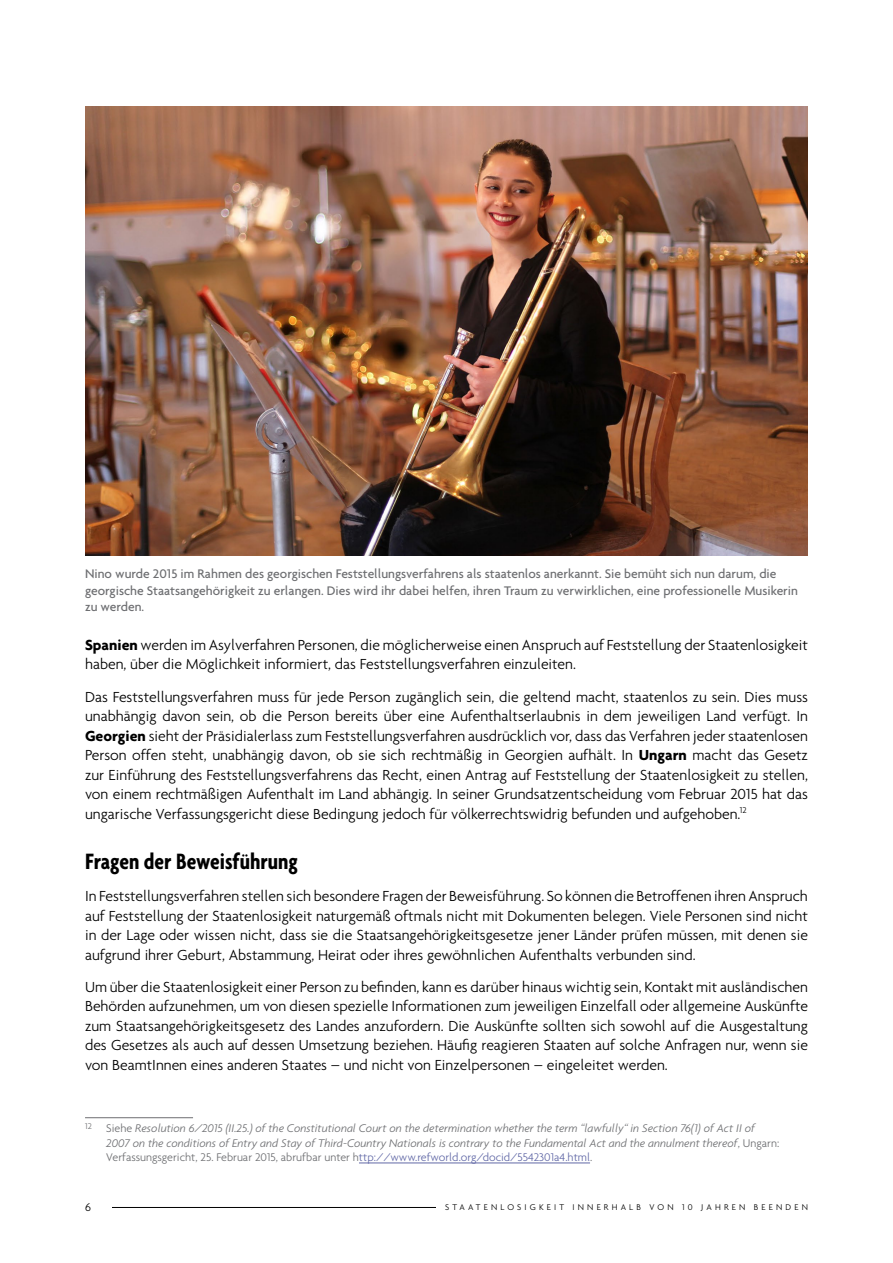
<style>
.page{position:relative;width:893px;height:1263px;background:#fff}
.page>*{position:absolute;margin:0;border:0;box-sizing:border-box;transform-origin:0 0}
.t1{font:700 condensed 24px "Agenda";color:#000;scale:.96 1}
.t2{font:300 15.75px/19.5px "Agenda";color:#000;text-align:justify}
.t3{font:500 13.5px/16.2px "Agenda";color:#6d6e71}
.t4{font:italic 300 12px/14.4px "Agenda";color:#6d6e71}
.t5{font:300 12px "Agenda";color:#000}
.t6{font:300 9px "Agenda";letter-spacing:.35em;color:#000}
.s1{font-weight:700}
.s2{font-style:normal}
.s3{font-style:normal;color:#6269a7}
</style>
<div class="page">
<hr style="left:111px;top:1207px;width:351px;height:1px;background:#000">
<div style="left:437px;top:1199px;width:371px;height:15px;background:#fff"></div>
<hr style="left:85px;top:1117px;width:108px;height:1px;background:#6d6e71">
<hr style="left:359px;top:1163px;width:231px;height:1px;background:#6269a7">
<img style="left:85px;top:106px;width:723px;height:449px">
<p class="t3" style="left:85px;top:566px;width:714px">Nino wurde 2015 im Rahmen des georgischen Feststellungsverfahrens als staatenlos anerkannt. Sie bemüht sich nun darum, die georgische Staatsangehörigkeit zu erlangen. Dies wird ihr dabei helfen, ihren Traum zu verwirklichen, eine professionelle Musikerin zu werden.</p>
<p class="t2" style="left:85px;top:635px;width:724px"><span class="s1">Spanien</span> werden im Asylverfahren Personen, die möglicherweise einen Anspruch auf Feststellung der Staatenlosigkeit haben, über die Möglichkeit informiert, das Feststellungsverfahren einzuleiten.</p>
<p class="t2" style="left:85px;top:687px;width:724px">Das Feststellungsverfahren muss für jede Person zugänglich sein, die geltend macht, staatenlos zu sein. Dies muss unabhängig davon sein, ob die Person bereits über eine Aufenthaltserlaubnis in dem jeweiligen Land verfügt. In <span class="s1">Georgien</span> sieht der Präsidialerlass zum Feststellungsverfahren ausdrücklich vor, dass das Verfahren jeder staatenlosen Person offen steht, unabhängig davon, ob sie sich rechtmäßig in Georgien aufhält. In <span class="s1">Ungarn</span> macht das Gesetz zur Einführung des Feststellungsverfahrens das Recht, einen Antrag auf Feststellung der Staatenlosigkeit zu stellen, von einem rechtmäßigen Aufenthalt im Land abhängig. In seiner Grundsatzentscheidung vom Februar 2015 hat das ungarische Verfassungsgericht diese Bedingung jedoch für völkerrechtswidrig befunden und aufgehoben.<sup>12</sup></p>
<h1 class="t1" style="left:85px;top:847px;width:223px">Fragen der Beweisführung</h1>
<p class="t2" style="left:85px;top:886px;width:724px">In Feststellungsverfahren stellen sich besondere Fragen der Beweisführung. So können die Betroffenen ihren Anspruch auf Feststellung der Staatenlosigkeit naturgemäß oftmals nicht mit Dokumenten belegen. Viele Personen sind nicht in der Lage oder wissen nicht, dass sie die Staatsangehörigkeitsgesetze jener Länder prüfen müssen, mit denen sie aufgrund ihrer Geburt, Abstammung, Heirat oder ihres gewöhnlichen Aufenthalts verbunden sind.</p>
<p class="t2" style="left:85px;top:977px;width:724px">Um über die Staatenlosigkeit einer Person zu befinden, kann es darüber hinaus wichtig sein, Kontakt mit ausländischen Behörden aufzunehmen, um von diesen spezielle Informationen zum jeweiligen Einzelfall oder allgemeine Auskünfte zum Staatsangehörigkeitsgesetz des Landes anzufordern. Die Auskünfte sollten sich sowohl auf die Ausgestaltung des Gesetzes als auch auf dessen Umsetzung beziehen. Häufig reagieren Staaten auf solche Anfragen nur, wenn sie von BeamtInnen eines anderen Staates – und nicht von Einzelpersonen – eingeleitet werden.</p>
<p class="t4" style="left:106px;top:1121px;width:674px;text-indent:-21px"><sup>12</sup> <span class="s2">Siehe</span> Resolution 6/2015 (II.25.) of the Constitutional Court on the determination whether the term “lawfully“ in Section 76(1) of Act II of<br>2007 on the conditions of Entry and Stay of Third-Country Nationals is contrary to the Fundamental Act and the annulment thereof<span class="s2">, Ungarn:<br>Verfassungsgericht, 25. Februar 2015, abrufbar unter h</span><span class="s3">ttp://www.refworld.org/docid/5542301a4.html</span><span class="s2">.</span></p>
<p class="t5" style="left:85px;top:1200px;width:7px">6</p>
<p class="t6" style="left:445px;top:1202px;width:364px">STAATENLOSIGKEIT INNERHALB VON 10 JAHREN BEENDEN</p>
</div>
